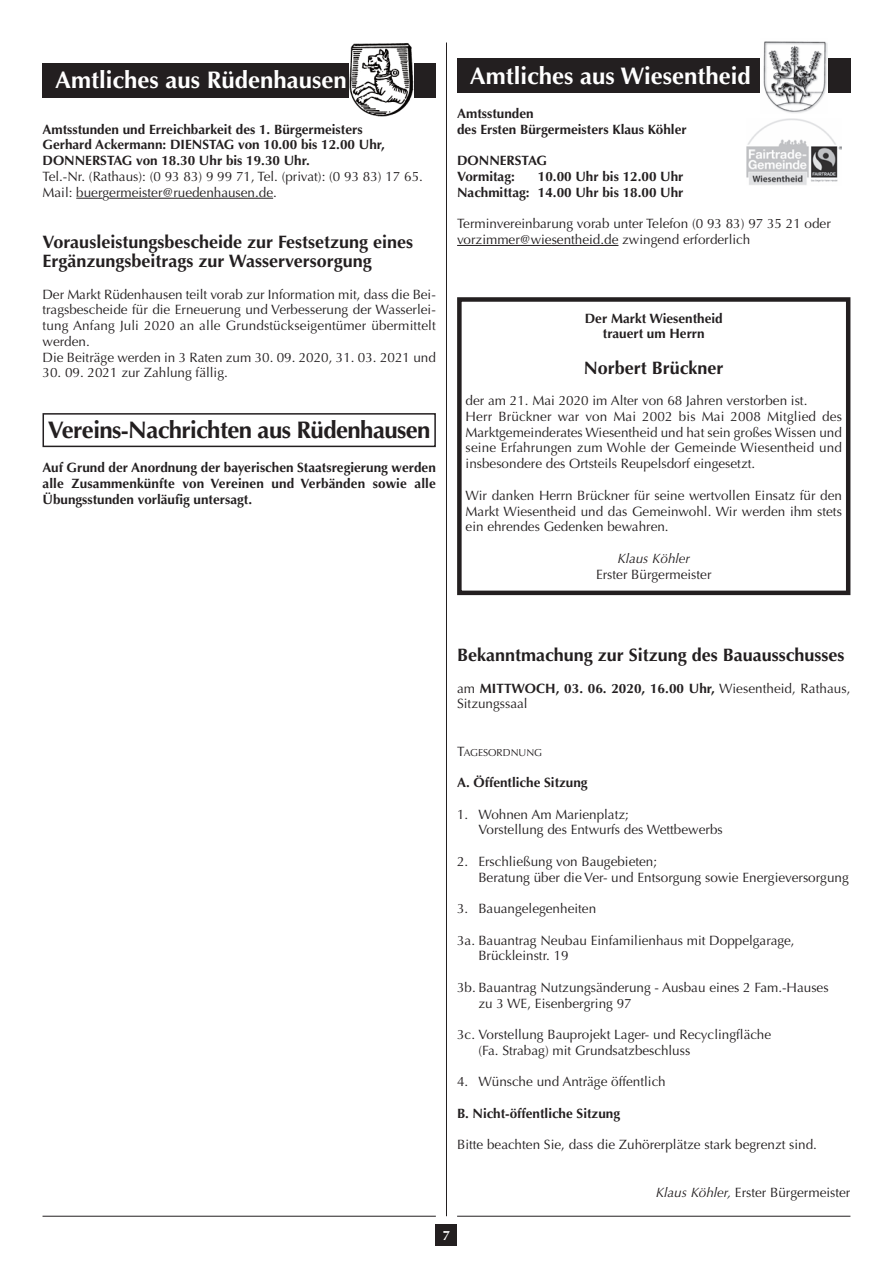
<style>
.page{position:relative;width:893px;height:1263px;background:#fff}
.page>*{position:absolute;margin:0;border:0;box-sizing:border-box;transform-origin:0 0}
.t1{font:700 24px "Optima";color:#fff}
.t2{font:700 24px "Optima";letter-spacing:-.025em;color:#231f20}
.t3{font:700 18px/19.5px "Optima";color:#231f20}
.t4{font:13.5px/15.8px "Optima";color:#231f20}
.t5{font:700 13.5px/15.8px "Optima";color:#231f20}
.t6{font:italic 13.5px "Optima";color:#231f20}
.t7{font:700 13.5px "Optima";color:#fff}
.t8{font:10.2px "Optima";color:#231f20}
.s1{font-weight:700}
.s2{font-size:13.5px}
.s3{font-style:italic}
</style>
<div class="page">
<div style="left:436px;top:1225px;width:21px;height:21px;background:#231f20"></div>
<hr style="left:446px;top:43px;width:1px;height:1173px;background:#231f20">
<hr style="left:43px;top:1216px;width:393px;height:1px;background:#231f20">
<hr style="left:457px;top:1216px;width:393px;height:1px;background:#231f20">
<hr style="left:457px;top:245px;width:161px;height:1px;background:#231f20">
<img style="left:746px;top:118px;width:95px;height:67px">
<div style="left:457px;top:59px;width:393px;height:34px;background:#231f20"></div>
<img style="left:760px;top:41px;width:67px;height:72px">
<svg style="left:76px;top:198px;width:27px;height:1px"></svg>
<hr style="left:109px;top:198px;width:164px;height:1px;background:#231f20">
<div style="left:43px;top:63px;width:393px;height:34px;background:#231f20"></div>
<img style="left:349px;top:43px;width:65px;height:74px">
<div style="left:43px;top:413px;width:393px;height:34px;border:2px solid #231f20"></div>
<div style="left:457px;top:297px;width:393px;height:298px;border:4px solid #231f20"></div>
<h1 class="t1" style="left:55px;top:66px;width:293px">Amtliches aus Rüdenhausen</h1>
<p class="t5" style="left:43px;top:121px;width:344px">Amtsstunden und Erreichbarkeit des 1. Bürgermeisters<br>Gerhard Ackermann: DIENSTAG von 10.00 bis 12.00 Uhr,<br>DONNERSTAG von 18.30 Uhr bis 19.30 Uhr.</p>
<p class="t4" style="left:43px;top:169px;width:382px">Tel.-Nr. (Rathaus): (0 93 83) 9 99 71, Tel. (privat): (0 93 83) 17 65.<br>Mail: buergermeister@ruedenhausen.de.</p>
<h2 class="t3" style="left:43px;top:232px;width:372px">Vorausleistungsbescheide zur Festsetzung eines<br>Ergänzungsbeitrags zur Wasserversorgung</h2>
<p class="t4" style="left:43px;top:286px;width:395px">Der Markt Rüdenhausen teilt vorab zur Information mit, dass die Bei&shy;tragsbescheide für die Erneuerung und Verbesserung der Wasserlei&shy;tung Anfang Juli 2020 an alle Grundstückseigentümer übermittelt werden.<br>Die Beiträge werden in 3 Raten zum 30. 09. 2020, 31. 03. 2021 und</p>
<p class="t4" style="left:43px;top:365px;width:187px">30. 09. 2021 zur Zahlung fällig.</p>
<h1 class="t2" style="left:48px;top:416px;width:384px">Vereins-Nachrichten aus Rüdenhausen</h1>
<p class="t5" style="left:43px;top:460px;width:395px;text-align:justify">Auf Grund der Anordnung der bayerischen Staatsregierung werden alle Zusammenkünfte von Vereinen und Verbänden sowie alle Übungsstunden vorläufig untersagt.</p>
<h1 class="t1" style="left:470px;top:62px;width:282px">Amtliches aus Wiesentheid</h1>
<p class="t5" style="left:457px;top:106px;width:231px">Amtsstunden<br>des Ersten Bürgermeisters Klaus Köhler</p>
<p class="t5" style="left:457px;top:153px;width:91px">DONNERSTAG<br>Vormitag:</p>
<p class="t5" style="left:457px;top:169px;width:228px;text-align:right">10.00 Uhr bis 12.00 Uhr<br>Nachmittag: 14.00 Uhr bis 18.00 Uhr</p>
<p class="t4" style="left:457px;top:216px;width:375px">Terminvereinbarung vorab unter Telefon (0 93 83) 97 35 21 oder vorzimmer@wiesentheid.de zwingend erforderlich</p>
<p class="t5" style="left:585px;top:310px;width:140px;text-align:center">Der Markt Wiesentheid trauert um Herrn</p>
<h2 class="t3" style="left:584px;top:358px;width:141px">Norbert Brückner</h2>
<p class="t4" style="left:466px;top:393px;width:378px">der am 21. Mai 2020 im Alter von 68 Jahren verstorben ist.<br>Herr Brückner war von Mai 2002 bis Mai 2008 Mitglied des Marktgemeinderates Wiesentheid und hat sein großes Wissen und seine Erfahrungen zum Wohle der Gemeinde Wiesentheid und insbesondere des Ortsteils Reupelsdorf eingesetzt.</p>
<p class="t4" style="left:466px;top:487px;width:378px;text-align:justify">Wir danken Herrn Brückner für seine wertvollen Einsatz für den Markt Wiesentheid und das Gemeinwohl. Wir werden ihm stets ein ehrendes Gedenken bewahren.</p>
<p class="t6" style="left:617px;top:550px;width:74px">Klaus Köhler</p>
<p class="t4" style="left:596px;top:566px;width:117px">Erster Bürgermeister</p>
<h2 class="t3" style="left:457px;top:645px;width:389px">Bekanntmachung zur Sitzung des Bauausschusses</h2>
<p class="t4" style="left:457px;top:680px;width:395px">am <span class="s1">MITTWOCH, 03. 06. 2020, 16.00 Uhr,</span> Wiesentheid, Rathaus,<br>Sitzungssaal</p>
<p class="t8" style="left:457px;top:746px;width:87px"><span class="s2">T</span>AGESORDNUNG</p>
<p class="t5" style="left:457px;top:775px;width:132px">A. Öffentliche Sitzung</p>
<p class="t4" style="left:478px;top:806px;width:246px;text-indent:-21px">1. Wohnen Am Marienplatz;<br>Vorstellung des Entwurfs des Wettbewerbs</p>
<p class="t4" style="left:478px;top:853px;width:372px;text-indent:-21px">2. Erschließung von Baugebieten;<br>Beratung über die Ver- und Entsorgung sowie Energieversorgung</p>
<p class="t4" style="left:457px;top:901px;width:141px">3. Bauangelegenheiten</p>
<p class="t4" style="left:478px;top:932px;width:318px;text-indent:-21px">3a. Bauantrag Neubau Einfamilienhaus mit Doppelgarage,<br>Brückleinstr. 19</p>
<p class="t4" style="left:478px;top:979px;width:352px;text-indent:-21px">3b. Bauantrag Nutzungsänderung - Ausbau eines 2 Fam.-Hauses zu 3 WE, Eisenbergring 97</p>
<p class="t4" style="left:478px;top:1027px;width:294px;text-indent:-21px">3c. Vorstellung Bauprojekt Lager- und Recyclingfläche (Fa. Strabag) mit Grundsatzbeschluss</p>
<p class="t4" style="left:457px;top:1074px;width:210px">4. Wünsche und Anträge öffentlich</p>
<p class="t5" style="left:457px;top:1105px;width:164px">B. Nicht-öffentliche Sitzung</p>
<p class="t4" style="left:457px;top:1137px;width:361px">Bitte beachten Sie, dass die Zuhörerplätze stark begrenzt sind.</p>
<p class="t4" style="left:656px;top:1184px;width:196px"><span class="s3">Klaus Köhler,</span> Erster Bürgermeister</p>
<p class="t7" style="left:443px;top:1227px;width:9px">7</p>
</div>
